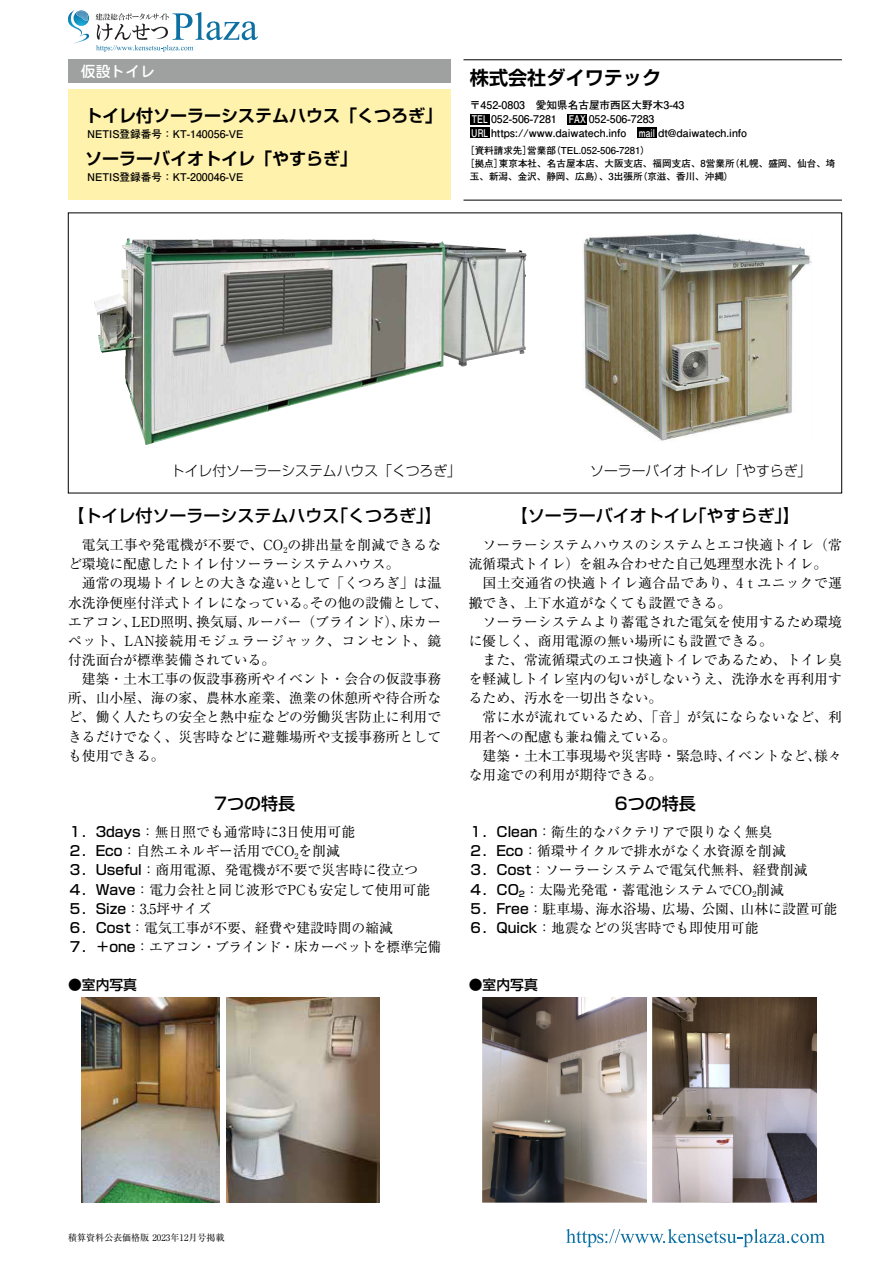
<style>
.page{position:relative;width:893px;height:1263px;background:#fff}
.page>*{position:absolute;margin:0;border:0;box-sizing:border-box;transform-origin:0 0}
.t1{font:700 19.2px "Shin Go Pr 6 De";color:#000}
.t2{font:500 16.95px "Shin Go Pr 6";color:#000}
.t3{font:700 16.95px "Shin Go Pr 6 De";color:#000}
.t4{font:500 14.85px "Jun 34 Pro";color:#fff}
.t5{font:13.8px/19.2px "Ryumin Pr 6";color:#000}
.t6{font:13.8px/19.2px "Ryumin Pr 6";letter-spacing:.025em;color:#000}
.t7{font:300 13.8px "Shin Go Pr 6";color:#000}
.t8{font:500 13.8px "Shin Go Pr 6";color:#000}
.t9{font:700 10.65px/13.8px "Futo Go B101 Pr 6";color:#000}
.t10{font:700 9.6px "Futo Go B101 Pr 6";color:#000}
.t11{font:9px "Ryumin Pr 6";color:#000}
.s1{color:#fff}
.s2{font-family:"Shin Go Pr 6";font-weight:500}
</style>
<div class="page">
<hr style="left:463px;top:200px;width:379px;height:1px;background:#000">
<hr style="left:463px;top:60px;width:379px;height:1px;background:#000">
<div style="left:68px;top:60px;width:383px;height:23px;background:#9fa0a0"></div>
<div style="left:68px;top:89px;width:383px;height:111px;background:#fff2ad"></div>
<img style="left:94px;top:238px;width:433px;height:207px">
<img style="left:583px;top:233px;width:229px;height:208px">
<div style="left:470px;top:114px;width:20px;height:10px;background:#000"></div>
<div style="left:567px;top:114px;width:20px;height:10px;background:#000"></div>
<div style="left:470px;top:128px;width:20px;height:10px;background:#000"></div>
<div style="left:637px;top:128px;width:20px;height:10px;background:#000"></div>
<img style="left:226px;top:997px;width:154px;height:205px">
<img style="left:82px;top:997px;width:138px;height:205px">
<img style="left:653px;top:997px;width:164px;height:205px">
<img style="left:483px;top:997px;width:163px;height:205px">
<svg style="left:566px;top:1229px;width:259px;height:18px"></svg>
<img style="left:83px;top:10px;width:6px;height:16px">
<img style="left:83px;top:11px;width:6px;height:10px">
<img style="left:68px;top:10px;width:15px;height:23px">
<img style="left:75px;top:33px;width:15px;height:10px">
<svg style="left:95px;top:12px;width:163px;height:40px"></svg>
<p class="t4" style="left:81px;top:59px;width:76px">仮設トイレ</p>
<p class="t3" style="left:85px;top:102px;width:359px">トイレ付ソーラーシステムハウス「くつろぎ」</p>
<p class="t9" style="left:87px;top:127px;width:158px">NETIS登録番号：KT-140056-VE</p>
<p class="t3" style="left:85px;top:144px;width:274px">ソーラーバイオトイレ「やすらぎ」</p>
<p class="t9" style="left:87px;top:169px;width:158px">NETIS登録番号：KT-200046-VE</p>
<h1 class="t1" style="left:470px;top:62px;width:193px">株式会社ダイワテック</h1>
<p class="t9" style="left:470px;top:98px;width:279px">〒452-0803　愛知県名古屋市西区大野木3-43<br><span class="s1">TEL</span> 052-506-7281　<span class="s1">FAX</span> 052-506-7283<br><span class="s1">URL</span> https://www.daiwatech.info <span class="s1">mail</span> dt@daiwatech.info</p>
<p class="t10" style="left:465px;top:143px;width:186px">［資料請求先］営業部（TEL.052-506-7281）</p>
<p class="t10" style="left:465px;top:155px;width:372px">［拠点］東京本社、名古屋本店、大阪支店、福岡支店、8営業所（札幌、盛岡、仙台、埼</p>
<p class="t10" style="left:470px;top:168px;width:265px">玉、新潟、金沢、静岡、広島）、3出張所（京滋、香川、沖縄）</p>
<p class="t7" style="left:171px;top:459px;width:292px">トイレ付ソーラーシステムハウス「くつろぎ」</p>
<p class="t7" style="left:590px;top:459px;width:223px">ソーラーバイオトイレ「やすらぎ」</p>
<p class="t2" style="left:68px;top:502px;width:376px">【トイレ付ソーラーシステムハウス「くつろぎ」】</p>
<p class="t5" style="left:68px;top:535px;width:375px;text-indent:14px">電気工事や発電機が不要で、CO<sub>2</sub>の排出量を削減できるなど環境に配慮したトイレ付ソーラーシステムハウス。</p>
<p class="t5" style="left:68px;top:573px;width:382px;text-indent:14px">通常の現場トイレとの大きな違いとして「くつろぎ」は温水洗浄便座付洋式トイレになっている。その他の設備として、エアコン、LED照明、換気扇、ルーバー（ブラインド）、床カーペット、LAN接続用モジュラージャック、コンセント、鏡付洗面台が標準装備されている。</p>
<p class="t5" style="left:68px;top:669px;width:375px;text-align:justify;text-indent:14px">建築・土木工事の仮設事務所やイベント・会合の仮設事務所、山小屋、海の家、農林水産業、漁業の休憩所や待合所など、働く人たちの安全と熱中症などの労働災害防止に利用できるだけでなく、災害時などに避難場所や支援事務所としても使用できる。</p>
<p class="t2" style="left:214px;top:789px;width:82px">7つの特長</p>
<p class="t5" style="left:68px;top:822px;width:375px"><span class="s2">１．3days</span>：無日照でも通常時に3日使用可能<br><span class="s2">２．Eco</span>：自然エネルギー活用でCO<sub>2</sub>を削減<br><span class="s2">３．Useful</span>：商用電源、発電機が不要で災害時に役立つ<br><span class="s2">４．Wave</span>：電力会社と同じ波形でPCも安定して使用可能<br><span class="s2">５．Size</span>：3.5坪サイズ<br><span class="s2">６．Cost</span>：電気工事が不要、経費や建設時間の縮減<br><span class="s2">７．＋one</span>：エアコン・ブラインド・床カーペットを標準完備</p>
<p class="t8" style="left:68px;top:974px;width:71px">●室内写真</p>
<p class="t2" style="left:511px;top:502px;width:291px">【ソーラーバイオトイレ「やすらぎ」】</p>
<p class="t5" style="left:469px;top:535px;width:375px;text-indent:14px">ソーラーシステムハウスのシステムとエコ快適トイレ（常流循環式トイレ）を組み合わせた自己処理型水洗トイレ。</p>
<p class="t6" style="left:469px;top:573px;width:375px;text-indent:14px">国土交通省の快適トイレ適合品であり、4ｔユニックで運搬でき、上下水道がなくても設置できる。</p>
<p class="t5" style="left:469px;top:611px;width:375px;text-indent:14px">ソーラーシステムより蓄電された電気を使用するため環境に優しく、商用電源の無い場所にも設置できる。</p>
<p class="t5" style="left:469px;top:649px;width:375px;text-align:justify;text-indent:14px">また、常流循環式のエコ快適トイレであるため、トイレ臭を軽減しトイレ室内の匂いがしないうえ、洗浄水を再利用するため、汚水を一切出さない。</p>
<p class="t6" style="left:469px;top:707px;width:375px;text-indent:14px">常に水が流れているため、「音」が気にならないなど、利用者への配慮も兼ね備えている。</p>
<p class="t5" style="left:469px;top:745px;width:375px;text-indent:14px">建築・土木工事現場や災害時・緊急時、イベントなど、様々な用途での利用が期待できる。</p>
<p class="t2" style="left:615px;top:789px;width:82px">6つの特長</p>
<p class="t5" style="left:469px;top:822px;width:370px"><span class="s2">１．Clean</span>：衛生的なバクテリアで限りなく無臭<br><span class="s2">２．Eco</span>：循環サイクルで排水がなく水資源を削減<br><span class="s2">３．Cost</span>：ソーラーシステムで電気代無料、経費削減<br><span class="s2">４．CO</span><sub>2</sub>：太陽光発電・蓄電池システムでCO<sub>2</sub>削減<br><span class="s2">５．Free</span>：駐車場、海水浴場、広場、公園、山林に設置可能<br><span class="s2">６．Quick</span>：地震などの災害時でも即使用可能</p>
<p class="t8" style="left:469px;top:974px;width:71px">●室内写真</p>
<p class="t11" style="left:68px;top:1230px;width:158px">積算資料公表価格版 2023年12月号掲載</p>
</div>
